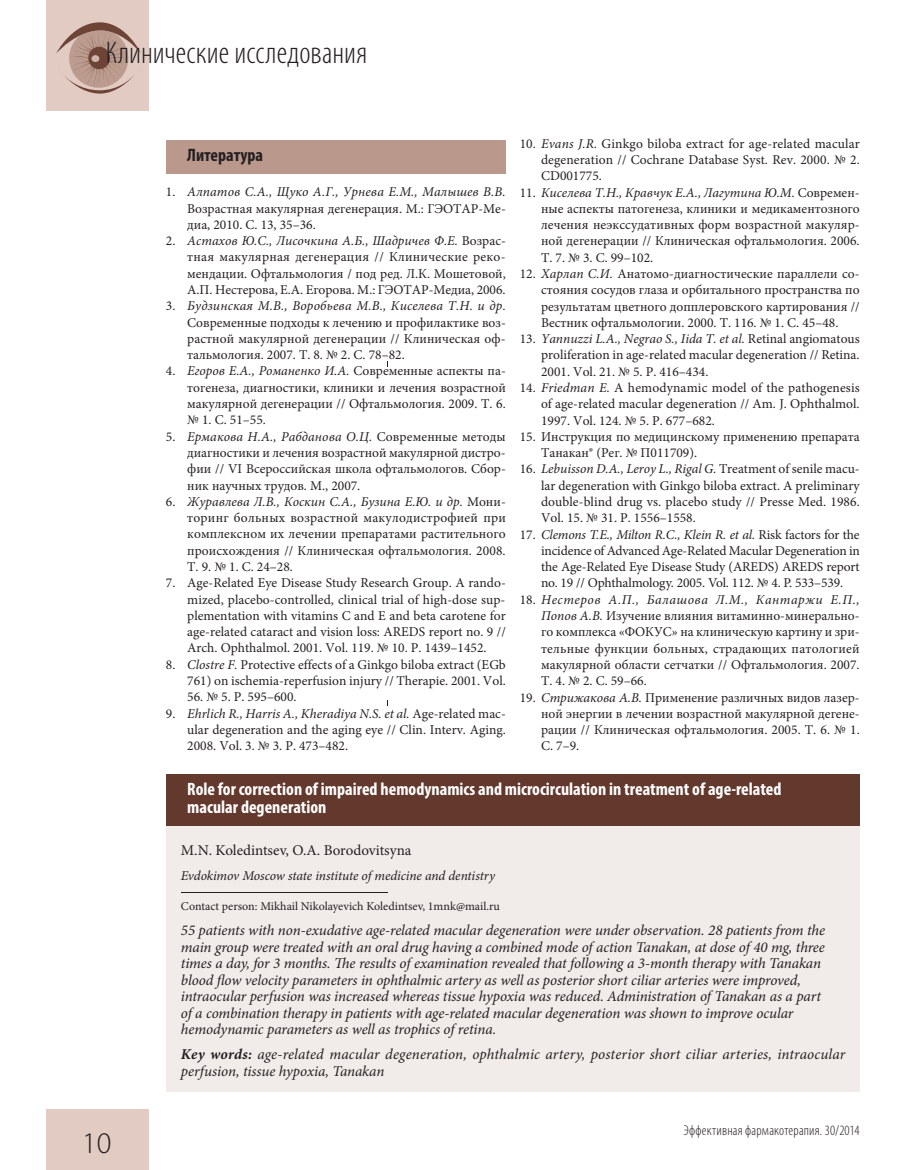
<style>
.page{position:relative;width:915px;height:1170px;background:#fff}
.page>*{position:absolute;margin:0;border:0;box-sizing:border-box;transform-origin:0 0}
.t1{font:300 condensed 31.5px "Myriad Pro";color:#231f20}
.t2{font:300 30px "Myriad Pro";color:#231f20}
.t3{font:700 condensed 18px/18px "Myriad Pro";color:#fff}
.t4{font:700 condensed 18px "Myriad Pro";color:#231f20}
.t5{font:italic 15px/16.5px "Minion Pro";letter-spacing:-.005em;color:#231f20}
.t6{font:15px "Minion Pro";color:#231f20}
.t7{font:300 condensed 14.25px "Myriad Pro";letter-spacing:.015em;color:#231f20}
.t8{font:13.5px/16.4px "Minion Pro";color:#231f20;text-align:justify}
.t9{font:italic 13.5px "Minion Pro";letter-spacing:-.01em;color:#231f20}
.t10{font:12px "Minion Pro";color:#231f20}
.s1{font-style:italic}
.s2{font-weight:700}
</style>
<div class="page">
<div style="left:47px;top:0;width:102px;height:111px;background:#e1cbc2"></div>
<div style="left:47px;top:1108px;width:102px;height:61px;background:#e1cbc2"></div>
<svg style="left:56px;top:22px;width:85px;height:72px"></svg>
<div style="left:166px;top:140px;width:339px;height:33px;background:#ba988b"></div>
<div style="left:166px;top:774px;width:693px;height:317px;background:#f1ece9"></div>
<div style="left:166px;top:774px;width:693px;height:33px;background:#63382d"></div>
<div style="left:166px;top:792px;width:693px;height:33px;background:#63382d"></div>
<hr style="left:181px;top:892px;width:206px;height:1px;background:#231f20">
<h1 class="t1" style="left:106px;top:34px;width:263px">Клинические исследования</h1>
<h2 class="t2" style="left:82px;top:1125px;width:31px">10</h2>
<p class="t8" style="left:541px;top:135px;width:320px;text-indent:-21px">10. <span class="s1">Evans J.R.</span> Ginkgo biloba extract for age-related macular degeneration // Cochrane Database Syst. Rev. 2000. № 2.<br>CD001775.</p>
<p class="t8" style="left:541px;top:184px;width:320px;text-indent:-21px">11. <span class="s1">Киселева Т.Н., Кравчук Е.А., Лагутина Ю.М.</span> Современ&shy;ные аспекты патогенеза, клиники и медикаментозного лечения неэкссудативных форм возрастной макуляр&shy;ной дегенерации // Клиническая офтальмология. 2006.<br>Т. 7. № 3. С. 99–102.</p>
<p class="t8" style="left:541px;top:265px;width:320px;text-indent:-21px">12. <span class="s1">Харлап С.И.</span> Анатомо-диагностические параллели со&shy;стояния сосудов глаза и орбитального пространства по результатам цветного допплеровского картирования // Вестник офтальмологии. 2000. Т. 116. № 1. С. 45–48.</p>
<p class="t8" style="left:541px;top:331px;width:320px;text-indent:-21px">13. <span class="s1">Yannuzzi L.A., Negrao S., Iida T. et al.</span> Retinal angiomatous proliferation in age-related macular degeneration // Retina.<br>2001. Vol. 21. № 5. P. 416–434.</p>
<p class="t8" style="left:541px;top:379px;width:320px;text-indent:-21px">14. <span class="s1">Friedman E.</span> A hemodynamic model of the pathogenesis of age-related macular degeneration // Am. J. Ophthalmol.<br>1997. Vol. 124. № 5. P. 677–682.</p>
<p class="t8" style="left:541px;top:428px;width:320px;text-indent:-21px">15. Инструкция по медицинскому применению препарата<br>Танакан® (Рег. № П011709).</p>
<p class="t8" style="left:541px;top:461px;width:320px;text-indent:-21px">16. <span class="s1">Lebuisson D.A., Leroy L., Rigal G.</span> Treatment of senile macu&shy;lar degeneration with Ginkgo biloba extract. A preliminary double-blind drug vs. placebo study // Presse Med. 1986.<br>Vol. 15. № 31. P. 1556–1558.</p>
<p class="t8" style="left:541px;top:526px;width:320px;text-indent:-21px">17. <span class="s1">Clemons T.E., Milton R.C., Klein R. et al.</span> Risk factors for the incidence of Advanced Age-Related Macular Degeneration in the Age-Related Eye Disease Study (AREDS) AREDS report no. 19 // Ophthalmology. 2005. Vol. 112. № 4. P. 533–539.</p>
<p class="t8" style="left:541px;top:591px;width:320px;text-indent:-21px">18. <span class="s1">Нестеров А.П., Балашова Л.М., Кантаржи Е.П., Попов А.В.</span> Изучение влияния витаминно-минерально&shy;го комплекса «ФОКУС» на клиническую картину и зри&shy;тельные функции больных, страдающих патологией макулярной области сетчатки // Офтальмология. 2007.<br>Т. 4. № 2. С. 59–66.</p>
<p class="t8" style="left:541px;top:689px;width:320px;text-indent:-21px">19. <span class="s1">Стрижакова А.В.</span> Применение различных видов лазер&shy;ной энергии в лечении возрастной макулярной дегене&shy;рации // Клиническая офтальмология. 2005. Т. 6. № 1.<br>C. 7–9.</p>
<h3 class="t3" style="left:187px;top:779px;width:595px">Role for correction of impaired hemodynamics and microcirculation in treatment of age-related macular degeneration</h3>
<p class="t6" style="left:181px;top:839px;width:232px">M.N. Koledintsev, O.A. Borodovitsyna</p>
<p class="t9" style="left:181px;top:866px;width:315px">Evdokimov Moscow state institute of medicine and dentistry</p>
<p class="t10" style="left:181px;top:898px;width:320px">Contact person: Mikhail Nikolayevich Koledintsev, 1mnk@mail.ru</p>
<p class="t5" style="left:181px;top:922px;width:645px;text-align:justify">55 patients with non-exudative age-related macular degeneration were under observation. 28 patients from the main group were treated with an oral drug having a combined mode of action Tanakan, at dose of 40 mg, three times a day, for 3 months.</p>
<h3 class="t4" style="left:187px;top:143px;width:77px">Литература</h3>
<p class="t8" style="left:187px;top:184px;width:320px;text-indent:-21px">1. <span class="s1">Алпатов С.А., Щуко А.Г., Урнева Е.М., Малышев В.В.<br></span>Возрастная макулярная дегенерация. М.: ГЭОТАР-Ме&shy;диа, 2010. С. 13, 35–36.</p>
<p class="t8" style="left:187px;top:233px;width:320px;text-indent:-21px">2. <span class="s1">Астахов Ю.С., Лисочкина А.Б., Шадричев Ф.Е.</span> Возрас&shy;тная макулярная дегенерация // Клинические реко&shy;мендации. Офтальмология / под ред. Л.К. Мошетовой, А.П. Нестерова, Е.А. Егорова. М.: ГЭОТАР-Медиа, 2006.</p>
<p class="t8" style="left:187px;top:298px;width:320px;text-indent:-21px">3. <span class="s1">Будзинская М.В., Воробьева М.В., Киселева Т.Н. и др.<br></span>Современные подходы к лечению и профилактике воз&shy;растной макулярной дегенерации // Клиническая оф&shy;тальмология. 2007. Т. 8. № 2. С. 78–82.</p>
<p class="t8" style="left:187px;top:363px;width:320px;text-indent:-21px">4. <span class="s1">Егоров Е.А., Романенко И.А.</span> Современные аспекты па&shy;тогенеза, диагностики, клиники и лечения возрастной макулярной дегенерации // Офтальмология. 2009. Т. 6. № 1. С. 51–55.</p>
<p class="t8" style="left:187px;top:428px;width:320px;text-indent:-21px">5. <span class="s1">Ермакова Н.А., Рабданова О.Ц.</span> Современные методы диагностики и лечения возрастной макулярной дистро&shy;фии // VI Всероссийская школа офтальмологов. Сбор&shy;ник научных трудов. М., 2007.</p>
<p class="t8" style="left:187px;top:493px;width:320px;text-indent:-21px">6. <span class="s1">Журавлева Л.В., Коскин С.А., Бузина Е.Ю. и др.</span> Мони&shy;торинг больных возрастной макулодистрофией при комплексном их лечении препаратами растительного происхождения // Клиническая офтальмология. 2008.<br>Т. 9. № 1. С. 24–28.</p>
<p class="t8" style="left:187px;top:575px;width:320px;text-indent:-21px">7. Age-Related Eye Disease Study Research Group. A rando&shy;mized, placebo-controlled, clinical trial of high-dose sup&shy;plementation with vitamins C and E and beta carotene for age-related cataract and vision loss: AREDS report no. 9 // Arch. Ophthalmol. 2001. Vol. 119. № 10. P. 1439–1452.</p>
<p class="t8" style="left:166px;top:656px;width:341px;text-align:right">8. <span class="s1">Clostre F.</span> Protective effects of a Ginkgo biloba extract (EGb<br>761) on ischemia-reperfusion injury // Therapie. 2001. Vol.</p>
<p class="t8" style="left:187px;top:688px;width:111px">56. № 5. P. 595–600.</p>
<p class="t8" style="left:187px;top:705px;width:320px;text-indent:-21px">9. <span class="s1">Ehrlich R., Harris A., Kheradiya N.S. et al.</span> Age-related mac&shy;ular degeneration and the aging eye // Clin. Interv. Aging.<br>2008. Vol. 3. № 3. P. 473–482.</p>
<p class="t5" style="left:181px;top:955px;width:641px;text-indent:169px">e results of examination revealed that following a 3-month therapy with Tanakan blood ow velocity parameters in ophthalmic artery as well as posterior short ciliar arteries were improved, intraocular perfusion was increased whereas tissue hypoxia was reduced. Administration of Tanakan as a part of a combination therapy in patients with age-related macular degeneration was shown to improve ocular hemodynamic parameters as well as trophics of retina.</p>
<p class="t5" style="left:181px;top:1046px;width:665px"><span class="s2">Key words:</span> age-related macular degeneration, ophthalmic artery, posterior short ciliar arteries, intraocular perfusion, tissue hypoxia, Tanakan</p>
<p class="t7" style="left:683px;top:1121px;width:178px">Эффективная фармакотерапия. 30/2014</p>
</div>
